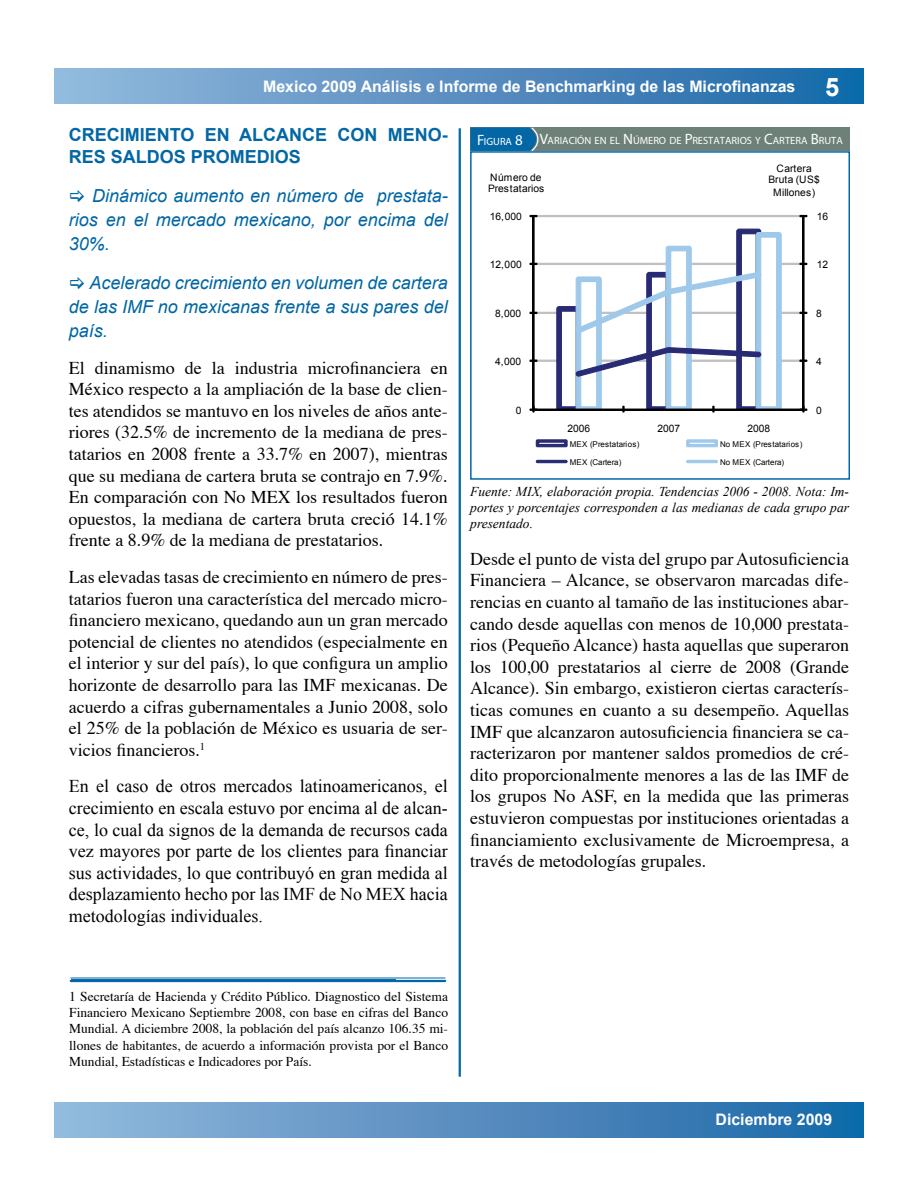
<style>
.page{position:relative;width:918px;height:1188px;background:#fff}
.page>*{position:absolute;margin:0;border:0;box-sizing:border-box;transform-origin:0 0}
.t1{font:18px/21.6px "Times";color:#000;text-align:justify}
.t2{font:18px/21.6px "Times New Roman";color:#000;text-align:justify}
.t3{font:italic 18px/24px "Arial";color:#0166a5;text-align:justify}
.t4{font:700 18px "Arial";color:#0367a5}
.t5{font:700 15.9px "Arial";color:#fff}
.t6{font:13.5px/16.2px "Times";color:#000;text-align:justify}
.t7{font:italic 13.5px/16.2px "Times New Roman";color:#000;text-align:justify}
.t8{font:10.5px "Myriad Pro";color:#fff}
.t9{font:10.2px/11.4px "Arial";color:#010101;text-align:center}
.t10{font:7.95px "Arial";letter-spacing:.015em;color:#010101}
.s1{font-size:25.5px}
.s2{font-size:15px}
</style>
<div class="page">
<div style="left:54px;top:69px;width:810px;height:35px;background:linear-gradient(to right,#97b9dc,#1966a7)"></div>
<div style="left:54px;top:1102px;width:810px;height:35px;background:linear-gradient(to right,#97b9dc,#1966a7)"></div>
<hr style="left:459px;top:128px;width:2px;height:949px;background:#0069a8">
<hr style="left:71px;top:978px;width:374px;height:1px;background:#0067a9">
<hr style="left:71px;top:980px;width:374px;height:2px;background:#0067a9">
<div style="left:470px;top:127px;width:380px;height:24px;background:#6e8178"></div>
<div style="left:470px;top:127px;width:59px;height:24px;background:#0367a5;border:2px solid #0367a5"></div>
<div style="left:533px;top:215px;width:271px;height:2px;border:1px solid #c1c0c0"></div>
<div style="left:533px;top:263px;width:271px;height:2px;border:1px solid #c1c0c0"></div>
<div style="left:533px;top:312px;width:271px;height:2px;border:1px solid #c1c0c0"></div>
<div style="left:533px;top:360px;width:271px;height:2px;border:1px solid #c1c0c0"></div>
<div style="left:802px;top:215px;width:3px;height:195px;border:1px solid #010101"></div>
<svg style="left:799px;top:215px;width:8px;height:2px"></svg>
<svg style="left:799px;top:263px;width:8px;height:2px"></svg>
<svg style="left:799px;top:312px;width:8px;height:2px"></svg>
<svg style="left:799px;top:360px;width:8px;height:2px"></svg>
<div style="left:532px;top:215px;width:3px;height:195px;border:1px solid #010101"></div>
<svg style="left:529px;top:215px;width:8px;height:2px"></svg>
<svg style="left:529px;top:263px;width:8px;height:2px"></svg>
<svg style="left:529px;top:312px;width:8px;height:2px"></svg>
<svg style="left:529px;top:360px;width:8px;height:2px"></svg>
<div style="left:533px;top:409px;width:271px;height:2px;border:1px solid #010101"></div>
<svg style="left:799px;top:406px;width:8px;height:7px"></svg>
<svg style="left:529px;top:406px;width:8px;height:7px"></svg>
<svg style="left:556px;top:228px;width:226px;height:185px"></svg>
<svg style="left:535px;top:439px;width:33px;height:9px"></svg>
<svg style="left:686px;top:439px;width:32px;height:9px"></svg>
<div style="left:536px;top:460px;width:32px;height:3px;border:1px solid #282a74"></div>
<div style="left:686px;top:460px;width:32px;height:3px;border:1px solid #9fc9eb"></div>
<div style="left:470px;top:151px;width:380px;height:329px;border:2px solid #0067a9"></div>
<svg style="left:528px;top:127px;width:11px;height:26px"></svg>
<p class="t5" style="left:263px;top:76px;width:578px">Mexico 2009 Análisis e Informe de Benchmarking de las Microfinanzas <span class="s1">5</span></p>
<p class="t4" style="left:69px;top:123px;width:14px">Cre</p>
<p class="t4" style="left:107px;top:123px;width:111px">cimiento en</p>
<p class="t4" style="left:239px;top:123px;width:162px">alcance con men</p>
<p class="t4" style="left:428px;top:123px;width:21px">o-</p>
<p class="t4" style="left:69px;top:145px;width:13px">res</p>
<p class="t4" style="left:111px;top:145px;width:190px">saldos promedios</p>
<p class="t3" style="left:69px;top:184px;width:380px;text-indent:23px">Dinámico aumento en número de prestata&shy;rios en el mercado mexicano, por encima del 30%.</p>
<p class="t3" style="left:69px;top:271px;width:380px;text-indent:21px">Acelerado crecimiento en volumen de cartera de las IMF no mexicanas frente a sus pares del país.</p>
<p class="t1" style="left:69px;top:355px;width:380px">El dinamismo de la industria microfinanciera en México respecto a la ampliación de la base de clien&shy;tes atendidos se mantuvo en los niveles de años ante&shy;riores (32.5% de incremento de la mediana de pres&shy;tatarios en 2008 frente a 33.7% en 2007), mientras que su mediana de cartera bruta se contrajo en 7.9%.<br>En comparación con No MEX los resultados fueron opuestos, la mediana de cartera bruta creció 14.1% frente a 8.9% de la mediana de prestatarios.</p>
<p class="t1" style="left:69px;top:565px;width:380px">Las elevadas tasas de crecimiento en número de pres&shy;tatarios fueron una característica del mercado micro&shy;financiero mexicano, quedando aun un gran mercado potencial de clientes no atendidos (especialmente en el interior y sur del país), lo que configura un amplio horizonte de desarrollo para las IMF mexicanas. De acuerdo a cifras gubernamentales a Junio 2008, solo el 25% de la población de México es usuaria de ser&shy;vicios financieros.<sup>1</sup></p>
<p class="t2" style="left:69px;top:775px;width:380px">En el caso de otros mercados latinoamericanos, el crecimiento en escala estuvo por encima al de alcan&shy;ce, lo cual da signos de la demanda de recursos cada vez mayores por parte de los clientes para financiar sus actividades, lo que contribuyó en gran medida al desplazamiento hecho por las IMF de No MEX hacia metodologías individuales.</p>
<p class="t8" style="left:477px;top:134px;width:367px"><span class="s2">F</span>IGURA <span class="s2">8 V</span>ARIACIÓN EN EL <span class="s2">N</span> ÚMERO DE <span class="s2">P</span>RESTATARIOS Y <span class="s2">C</span>ARTERA <span class="s2">B</span>RUTA</p>
<p class="t9" style="left:488px;top:172px;width:58px;text-align:left">Número de<br>Prestatarios</p>
<p class="t9" style="left:768px;top:162px;width:53px">Cartera<br>Bruta (US$</p>
<p class="t9" style="left:773px;top:186px;width:44px">Millones)</p>
<p class="t9" style="left:490px;top:211px;width:33px">16,000</p>
<p class="t9" style="left:817px;top:211px;width:13px">16</p>
<p class="t9" style="left:490px;top:259px;width:33px">12,000</p>
<p class="t9" style="left:817px;top:259px;width:13px">12</p>
<p class="t9" style="left:495px;top:308px;width:28px">8,000</p>
<p class="t9" style="left:816px;top:308px;width:7px">8</p>
<p class="t9" style="left:495px;top:356px;width:28px">4,000</p>
<p class="t9" style="left:816px;top:356px;width:7px">4</p>
<p class="t9" style="left:516px;top:404px;width:7px">0</p>
<p class="t9" style="left:816px;top:404px;width:7px">0</p>
<p class="t9" style="left:567px;top:423px;width:24px">2006</p>
<p class="t9" style="left:657px;top:423px;width:24px">2007</p>
<p class="t9" style="left:747px;top:423px;width:24px">2008</p>
<p class="t10" style="left:570px;top:439px;width:71px">MEX (Prestatarios)</p>
<p class="t10" style="left:720px;top:439px;width:84px">No MEX (Prestatarios)</p>
<p class="t10" style="left:570px;top:457px;width:53px">MEX (Cartera)</p>
<p class="t10" style="left:720px;top:457px;width:66px">No MEX (Cartera)</p>
<p class="t7" style="left:470px;top:483px;width:380px">Fuente: MIX, elaboración propia. Tendencias 2006 - 2008. Nota: Im&shy;portes y porcentajes corresponden a las medianas de cada grupo par presentado.</p>
<p class="t1" style="left:470px;top:546px;width:380px">Desde el punto de vista del grupo par Autosuficiencia Financiera – Alcance, se observaron marcadas dife&shy;rencias en cuanto al tamaño de las instituciones abar&shy;cando desde aquellas con menos de 10,000 prestata&shy;rios (Pequeño Alcance) hasta aquellas que superaron los 100,00 prestatarios al cierre de 2008 (Grande Alcance). Sin embargo, existieron ciertas caracterís&shy;ticas comunes en cuanto a su desempeño. Aquellas IMF que alcanzaron autosuficiencia financiera se ca&shy;racterizaron por mantener saldos promedios de cré&shy;dito proporcionalmente menores a las de las IMF de los grupos No ASF, en la medida que las primeras estuvieron compuestas por instituciones orientadas a financiamiento exclusivamente de Microempresa, a través de metodologías grupales.</p>
<p class="t6" style="left:69px;top:987px;width:380px">1 Secretaría de Hacienda y Crédito Público. Diagnostico del Sistema Financiero Mexicano Septiembre 2008, con base en cifras del Banco Mundial. A diciembre 2008, la población del país alcanzo 106.35 mi&shy;llones de habitantes, de acuerdo a información provista por el Banco Mundial, Estadísticas e Indicadores por País.</p>
<p class="t5" style="left:716px;top:1109px;width:118px">Diciembre 2009</p>
</div>
